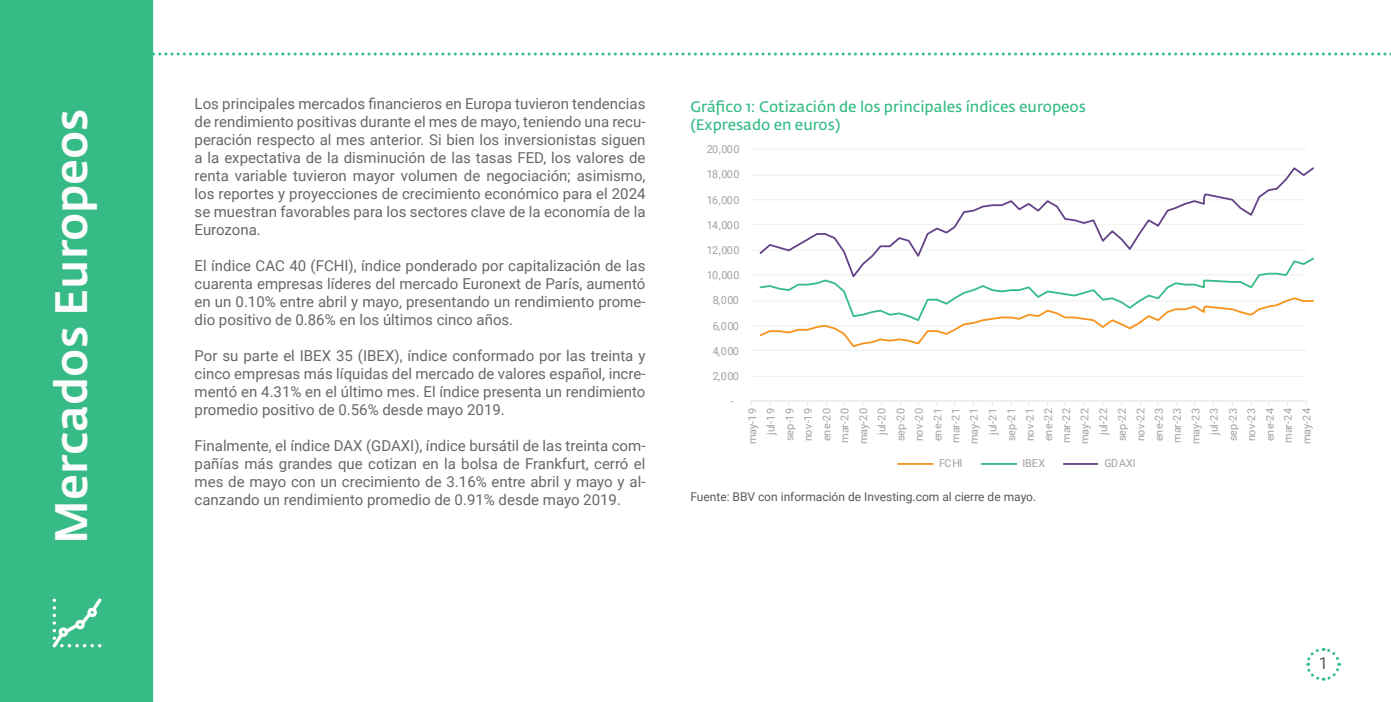
<style>
.page{position:relative;width:1391px;height:702px;background:#fff}
.page>*{position:absolute;margin:0;border:0;box-sizing:border-box;transform-origin:0 0}
.t1{font:500 45px "Fedra Sans Std";color:#fcfcfc}
.t2{font:16.5px "Roboto";color:#58595c}
.t3{font:15px/18px "Roboto";color:#67676a;text-align:justify}
.t4{font:15px "Fedra Sans Std";color:#36bc87}
.t5{font:12px "Roboto";color:#58595c}
.t6{font:10.95px "Roboto";letter-spacing:-.055em;color:#a0a1a3}
.t7{font:10.8px/18.5px "Roboto";color:#a0a1a3;text-align:right}
</style>
<div class="page">
<div style="left:1px;top:1px;width:151px;height:700px;background:#36bb87"></div>
<div style="left:0;top:0;width:153px;height:702px;border:2px solid #36bc87"></div>
<svg style="left:150px;top:53px;width:1241px;height:3px"></svg>
<svg style="left:1306px;top:648px;width:35px;height:33px"></svg>
<img style="left:52px;top:598px;width:50px;height:50px">
<hr style="left:751px;top:375px;width:555px;height:2px;background:#f2f2f2">
<hr style="left:751px;top:349px;width:555px;height:2px;background:#f2f2f2">
<hr style="left:751px;top:325px;width:555px;height:1px;background:#f2f2f2">
<hr style="left:751px;top:300px;width:555px;height:2px;background:#f2f2f2">
<hr style="left:751px;top:274px;width:555px;height:2px;background:#f2f2f2">
<hr style="left:751px;top:250px;width:555px;height:1px;background:#f2f2f2">
<hr style="left:751px;top:224px;width:555px;height:1px;background:#f2f2f2">
<hr style="left:751px;top:199px;width:555px;height:1px;background:#f2f2f2">
<hr style="left:751px;top:174px;width:555px;height:2px;background:#f2f2f2">
<hr style="left:751px;top:148px;width:555px;height:2px;background:#f2f2f2">
<hr style="left:751px;top:400px;width:555px;height:1px;background:#e9e9ea">
<svg style="left:759px;top:280px;width:555px;height:67px"></svg>
<svg style="left:759px;top:167px;width:555px;height:113px"></svg>
<hr style="left:898px;top:463px;width:35px;height:2px;background:#f7941e">
<hr style="left:981px;top:463px;width:35px;height:2px;background:#36bc87">
<hr style="left:1063px;top:463px;width:34px;height:2px;background:#654388">
<p class="t1" style="left:43px;top:544px;width:437px;rotate:-90deg">Mercados Europeos</p>
<p class="t3" style="left:195px;top:94px;width:452px">Los principales mercados financieros en Europa tuvieron tendencias de rendimiento positivas durante el mes de mayo, teniendo una recu&shy;peración respecto al mes anterior. Si bien los inversionistas siguen a la expectativa de la disminución de las tasas FED, los valores de renta variable tuvieron mayor volumen de negociación; asimismo, los reportes y proyecciones de crecimiento económico para el 2024 se muestran favorables para los sectores clave de la economía de la Eurozona.</p>
<p class="t3" style="left:195px;top:256px;width:452px">El índice CAC 40 (FCHI), índice ponderado por capitalización de las cuarenta empresas líderes del mercado Euronext de París, aumentó en un 0.10% entre abril y mayo, presentando un rendimiento prome&shy;dio positivo de 0.86% en los últimos cinco años.</p>
<p class="t3" style="left:195px;top:346px;width:452px">Por su parte el IBEX 35 (IBEX), índice conformado por las treinta y cinco empresas más líquidas del mercado de valores español, incre&shy;mentó en 4.31% en el último mes. El índice presenta un rendimiento promedio positivo de 0.56% desde mayo 2019.</p>
<p class="t3" style="left:195px;top:436px;width:452px">Finalmente, el índice DAX (GDAXI), índice bursátil de las treinta com&shy;pañías más grandes que cotizan en la bolsa de Frankfurt, cerró el mes de mayo con un crecimiento de 3.16% entre abril y mayo y al&shy;canzando un rendimiento promedio de 0.91% desde mayo 2019.</p>
<p class="t4" style="left:690px;top:97px;width:397px">Gráfico 1: Cotización de los principales índices europeos</p>
<p class="t4" style="left:690px;top:115px;width:152px">(Expresado en euros)</p>
<p class="t6" style="left:706px;top:141px;width:35px">20,000</p>
<p class="t6" style="left:706px;top:167px;width:35px">18,000</p>
<p class="t6" style="left:706px;top:192px;width:35px">16,000</p>
<p class="t6" style="left:706px;top:217px;width:35px">14,000</p>
<p class="t6" style="left:706px;top:242px;width:35px">12,000</p>
<p class="t6" style="left:706px;top:267px;width:35px">10,000</p>
<p class="t6" style="left:712px;top:293px;width:28px">8,000</p>
<p class="t6" style="left:712px;top:318px;width:28px">6,000</p>
<p class="t6" style="left:712px;top:343px;width:28px">4,000</p>
<p class="t6" style="left:712px;top:368px;width:28px">2,000</p>
<p class="t6" style="left:730px;top:393px;width:4px">-</p>
<p class="t7" style="left:742px;top:444px;width:38px;rotate:-90deg">may-19 jul-19 sep-19 nov-19 ene-20 mar-20 may-20 jul-20 sep-20 nov-20 ene-21 mar-21 may-21 jul-21 sep-21 nov-21 ene-22 mar-22 may-22 jul-22 sep-22 nov-22 ene-23 mar-23 may-23 jul-23 sep-23 nov-23 ene-24 mar-24 may-24</p>
<p class="t6" style="left:939px;top:456px;width:25px">FCHI</p>
<p class="t6" style="left:1022px;top:456px;width:24px">IBEX</p>
<p class="t6" style="left:1104px;top:456px;width:33px">GDAXI</p>
<p class="t5" style="left:690px;top:488px;width:347px">Fuente: BBV con información de Investing.com al cierre de mayo.</p>
<p class="t2" style="left:1318px;top:651px;width:11px">1</p>
</div>
